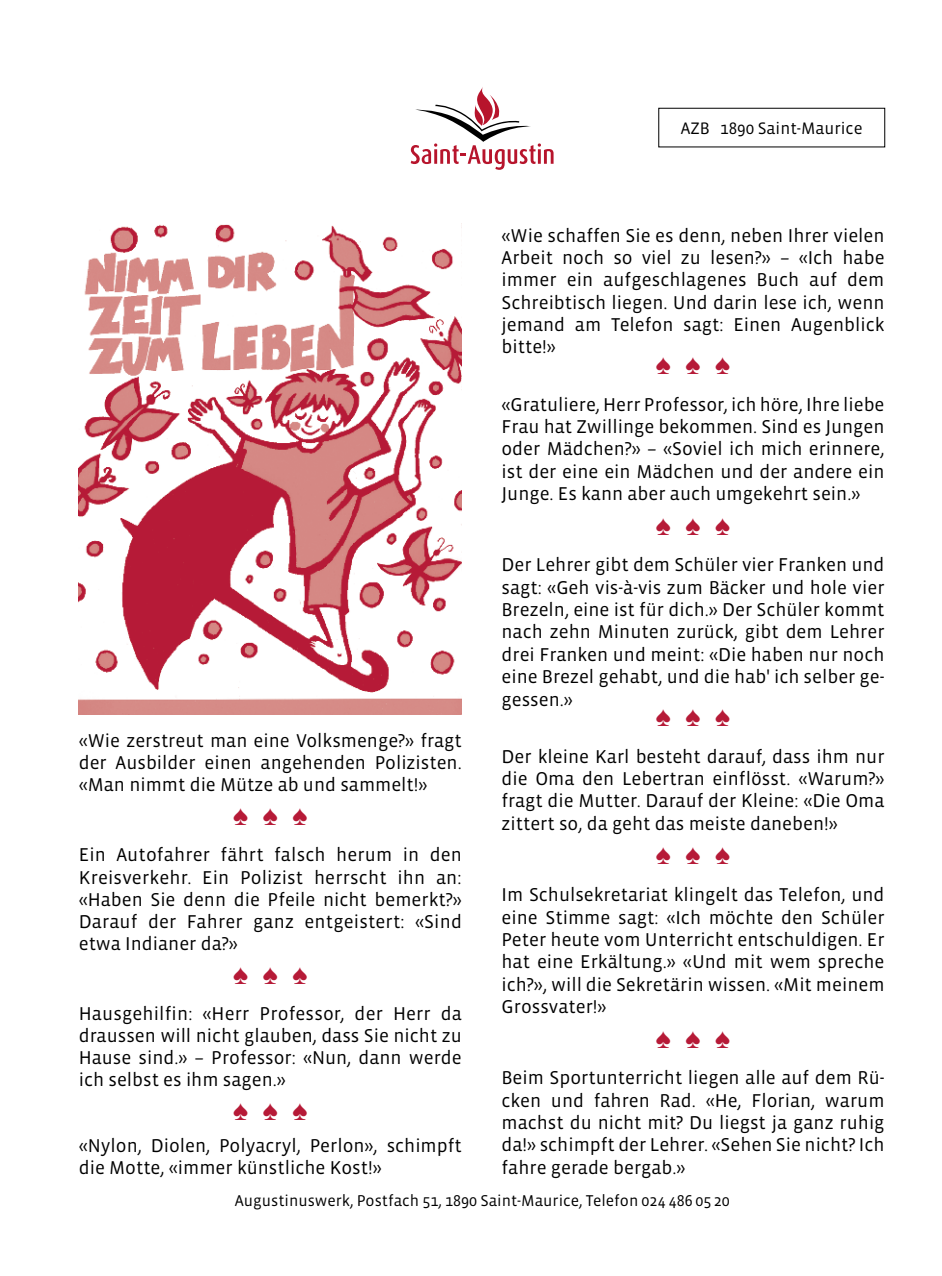
<style>
.page{position:relative;width:942px;height:1276px;background:#fff}
.page>*{position:absolute;margin:0;border:0;box-sizing:border-box;transform-origin:0 0}
.t1{font:24px "Zapf Dingbats ITC";color:#b61a37}
.t2{font:19px/22.4px "Vista Sans";color:#000;text-align:justify}
.t3{font:17px "Vista Sans";color:#000}
.t4{font:16px "Vista Sans";color:#000}
</style>
<div class="page">
<svg style="left:410px;top:87px;width:143px;height:83px"></svg>
<img style="left:79px;top:224px;width:382px;height:490px">
<p class="t2" style="left:79px;top:730px;width:384px">«Wie zerstreut man eine Volksmenge?» fragt der Ausbilder einen angehenden Polizisten. «Man nimmt die Mütze ab und sammelt!»</p>
<p class="t1" style="left:233px;top:806px;width:76px">♠ ♠ ♠</p>
<p class="t2" style="left:79px;top:844px;width:384px">Ein Autofahrer fährt falsch herum in den Kreisverkehr. Ein Polizist herrscht ihn an: «Haben Sie denn die Pfeile nicht bemerkt?» Darauf der Fahrer ganz entgeistert: «Sind etwa Indianer da?»</p>
<p class="t1" style="left:233px;top:964px;width:76px">♠ ♠ ♠</p>
<p class="t2" style="left:79px;top:1002px;width:384px">Hausgehilfin: «Herr Professor, der Herr da draussen will nicht glauben, dass Sie nicht zu Hause sind.» – Professor: «Nun, dann werde ich selbst es ihm sagen.»</p>
<p class="t1" style="left:233px;top:1100px;width:76px">♠ ♠ ♠</p>
<p class="t2" style="left:79px;top:1134px;width:384px">«Nylon, Diolen, Polyacryl, Perlon», schimpft die Motte, «immer künstliche Kost!»</p>
<p class="t3" style="left:680px;top:120px;width:183px">AZB 1890 Saint-Maurice</p>
<p class="t2" style="left:501px;top:224px;width:384px">«Wie schaffen Sie es denn, neben Ihrer vielen Arbeit noch so viel zu lesen?» – «Ich habe immer ein aufgeschlagenes Buch auf dem Schreibtisch liegen. Und darin lese ich, wenn jemand am Telefon sagt: Einen Augenblick bitte!»</p>
<p class="t1" style="left:655px;top:354px;width:76px">♠ ♠ ♠</p>
<p class="t2" style="left:501px;top:393px;width:384px">«Gratuliere, Herr Professor, ich höre, Ihre liebe Frau hat Zwillinge bekommen. Sind es Jungen oder Mädchen?» – «Soviel ich mich erinnere, ist der eine ein Mädchen und der andere ein Junge. Es kann aber auch umgekehrt sein.»</p>
<p class="t1" style="left:655px;top:515px;width:76px">♠ ♠ ♠</p>
<p class="t2" style="left:501px;top:554px;width:384px">Der Lehrer gibt dem Schüler vier Franken und sagt: «Geh vis-à-vis zum Bäcker und hole vier Brezeln, eine ist für dich.» Der Schüler kommt nach zehn Minuten zurück, gibt dem Lehrer drei Franken und meint: «Die haben nur noch eine Brezel gehabt, und die hab' ich selber ge - gessen.»</p>
<p class="t1" style="left:655px;top:706px;width:76px">♠ ♠ ♠</p>
<p class="t2" style="left:501px;top:745px;width:384px">Der kleine Karl besteht darauf, dass ihm nur die Oma den Lebertran einflösst. «Warum?» fragt die Mutter. Darauf der Kleine: «Die Oma zittert so, da geht das meiste daneben!»</p>
<p class="t1" style="left:655px;top:845px;width:76px">♠ ♠ ♠</p>
<p class="t2" style="left:501px;top:884px;width:384px">Im Schulsekretariat klingelt das Telefon, und eine Stimme sagt: «Ich möchte den Schüler Peter heute vom Unterricht entschuldigen. Er hat eine Erkältung.» «Und mit wem spreche ich?», will die Sekretärin wissen. «Mit meinem Grossvater!»</p>
<p class="t1" style="left:655px;top:1028px;width:76px">♠ ♠ ♠</p>
<p class="t2" style="left:501px;top:1067px;width:384px">Beim Sportunterricht liegen alle auf dem Rü - cken und fahren Rad. «He, Florian, warum machst du nicht mit? Du liegst ja ganz ruhig da!» schimpft der Lehrer. «Sehen Sie nicht? Ich fahre gerade bergab.»</p>
<p class="t4" style="left:235px;top:1192px;width:496px">Augustinuswerk, Postfach 51, 1890 Saint-Maurice, Telefon 024 486 05 20</p>
</div>
